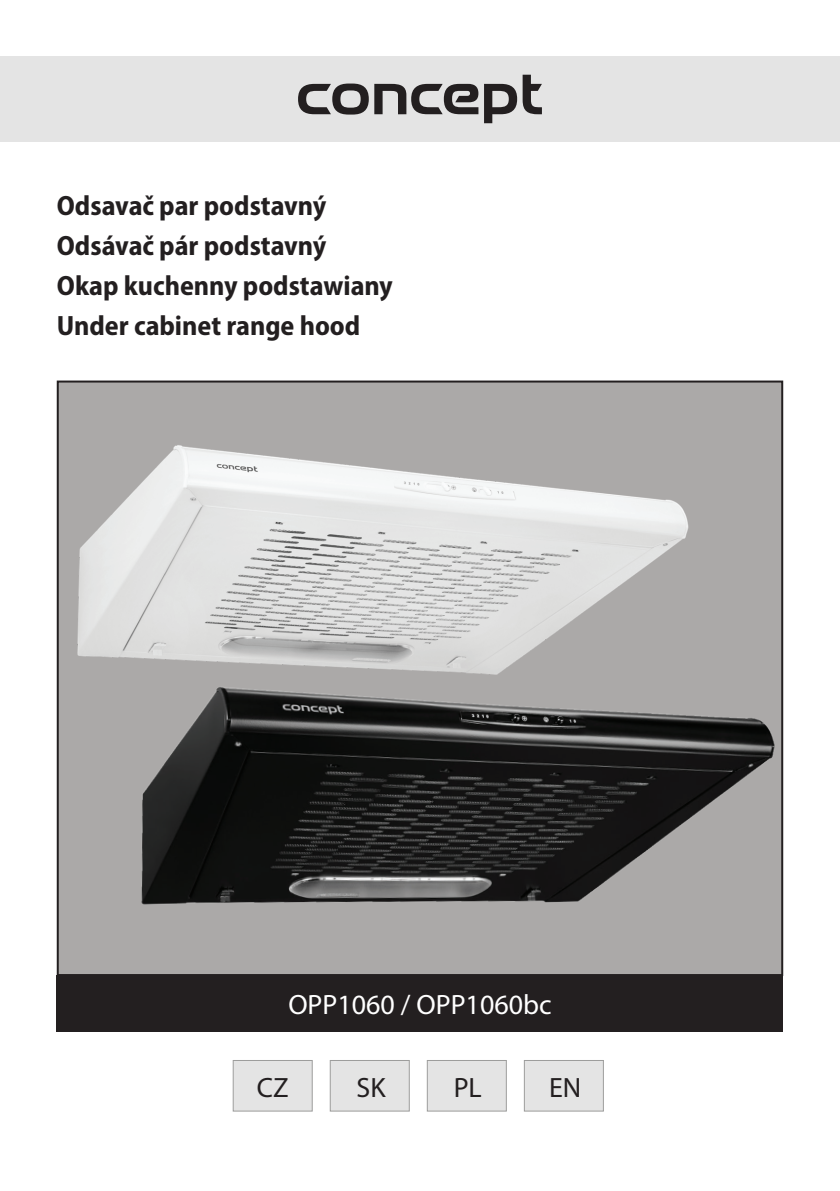
<style>
.page{position:relative;width:840px;height:1191px;background:#fff}
.page>*{position:absolute;margin:0;border:0;box-sizing:border-box;transform-origin:0 0}
.t1{font:700 semi-condensed 28px/40px "Myriad Pro";color:#231f20}
.t2{font:28px "Myriad Pro";color:#fff}
.t3{font:28px "Myriad Pro";color:#231f20}
</style>
<div class="page">
<svg style="left:722px;top:56px;width:63px;height:1px"></svg>
<div style="left:57px;top:975px;width:725px;height:57px;background:#231f20"></div>
<div style="left:0;top:57px;width:839px;height:85px;background:#e4e4e4"></div>
<div style="left:523px;top:1060px;width:80px;height:51px;background:#e4e4e4;border:1px solid #9d9d9c"></div>
<div style="left:426px;top:1060px;width:80px;height:51px;background:#e4e4e4;border:1px solid #9d9d9c"></div>
<div style="left:329px;top:1060px;width:80px;height:51px;background:#e4e4e4;border:1px solid #9d9d9c"></div>
<div style="left:58px;top:381px;width:723px;height:594px;background:#aba9a8"></div>
<div style="left:232px;top:1060px;width:80px;height:51px;background:#e4e4e4;border:1px solid #9d9d9c"></div>
<img style="left:77px;top:445px;width:612px;height:228px">
<svg style="left:298px;top:75px;width:243px;height:48px"></svg>
<img style="left:141px;top:673px;width:634px;height:232px">
<p class="t1" style="left:57px;top:185px;width:337px">Odsavač par podstavný<br>Odsávač pár podstavný<br>Okap kuchenny podstawiany<br>Under cabinet range hood</p>
<p class="t2" style="left:288px;top:986px;width:265px">OPP1060 / OPP1060bc</p>
<p class="t3" style="left:257px;top:1070px;width:33px">CZ</p>
<p class="t3" style="left:356px;top:1070px;width:30px">SK</p>
<p class="t3" style="left:453px;top:1070px;width:30px">PL</p>
<p class="t3" style="left:548px;top:1070px;width:34px">EN</p>
</div>
